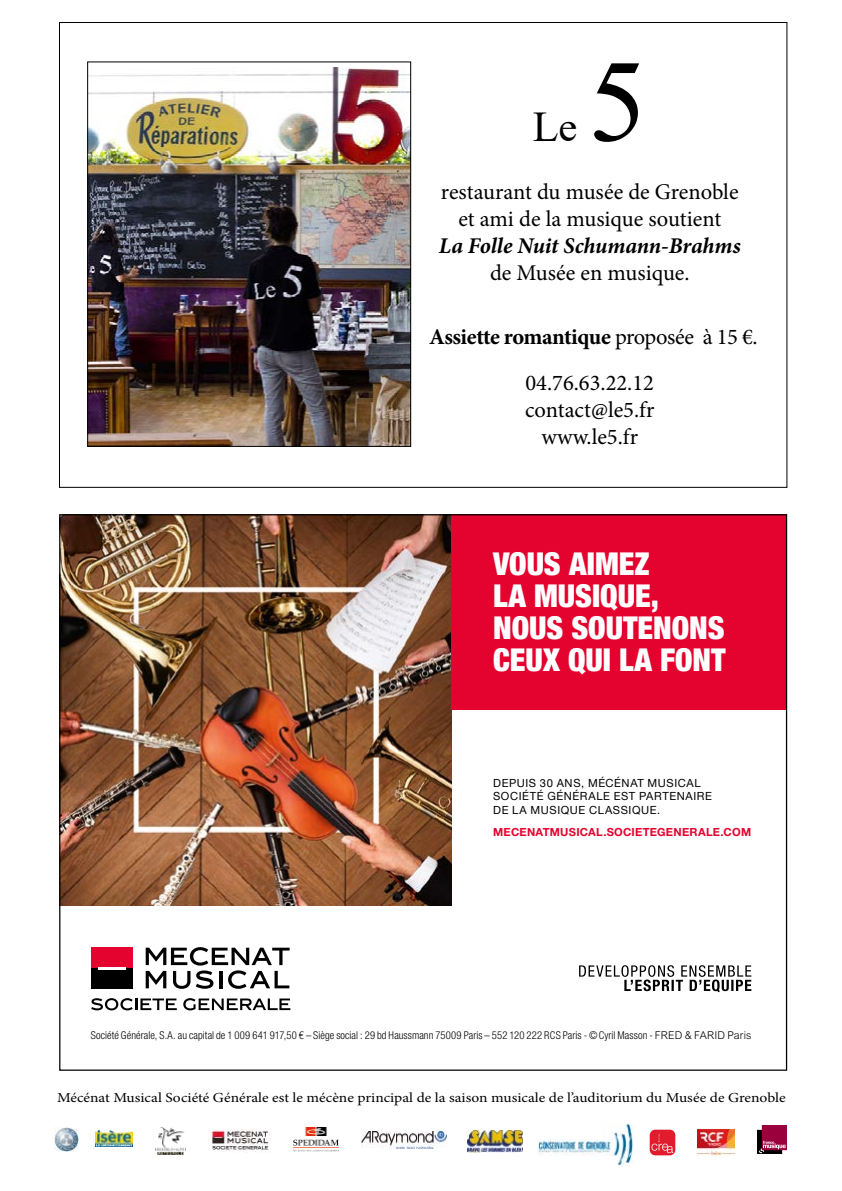
<style>
.page{position:relative;width:842px;height:1191px;background:#fff}
.page>*{position:absolute;margin:0;border:0;box-sizing:border-box;transform-origin:0 0}
.t1{font:116.4px "Times New Roman";color:#000}
.t2{font:42.4px "Times New Roman";color:#000}
.t3{font:900 condensed 31.4px/32px "Helvetica Neue";color:#fff}
.t4{font:22.6px/27px "Minion Pro";color:#000;text-align:center}
.t5{font:italic 700 22.6px "Minion Pro";letter-spacing:-.01em;color:#000}
.t6{font:13.8px "Minion Pro";color:#000;scale:1.12 1}
.t7{font:11.8px "Helvetica";color:#000}
.t8{font:11.2px/13.8px "Helvetica Neue LT Com";letter-spacing:.055em;color:#000}
.t9{font:700 11.2px "Helvetica Neue LT Std";letter-spacing:.02em;color:#e4032e}
.t10{font:300 condensed 10.8px "Helvetica Neue LT Com";letter-spacing:.01em;color:#000}
.s1{font-weight:700}
.s2{font-family:"Arial";font-stretch:normal}
</style>
<div class="page">
<img style="left:96px;top:1130px;width:37px;height:16px">
<img style="left:293px;top:1127px;width:45px;height:25px">
<img style="left:362px;top:1131px;width:85px;height:17px">
<img style="left:698px;top:1129px;width:37px;height:26px">
<img style="left:209px;top:1129px;width:61px;height:24px">
<img style="left:54px;top:1127px;width:24px;height:24px">
<img style="left:649px;top:1129px;width:26px;height:26px">
<img style="left:538px;top:1123px;width:96px;height:43px">
<img style="left:757px;top:1125px;width:30px;height:28px">
<svg style="left:146px;top:947px;width:144px;height:41px"></svg>
<svg style="left:91px;top:998px;width:86px;height:12px"></svg>
<svg style="left:183px;top:998px;width:107px;height:12px"></svg>
<div style="left:91px;top:947px;width:42px;height:21px;background:#e4032e"></div>
<div style="left:91px;top:968px;width:42px;height:21px;background:#000"></div>
<hr style="left:98px;top:966px;width:28px;height:3px;background:#fff">
<img style="left:61px;top:516px;width:390px;height:389px">
<div style="left:451px;top:515px;width:335px;height:194px;background:#e4032e"></div>
<svg style="left:579px;top:965px;width:172px;height:27px"></svg>
<img style="left:89px;top:68px;width:320px;height:377px">
<div style="left:87px;top:62px;width:324px;height:385px;border:1px solid #000"></div>
<img style="left:156px;top:1128px;width:30px;height:26px">
<img style="left:468px;top:1130px;width:54px;height:22px">
<h2 class="t2" style="left:533px;top:96px;width:46px">Le</h2>
<h1 class="t1" style="left:589px;top:19px;width:60px">5</h1>
<p class="t4" style="left:441px;top:179px;width:299px">restaurant du musée de Grenoble et ami de la musique soutient</p>
<p class="t5" style="left:439px;top:230px;width:303px">La Folle Nuit Schumann-Brahms</p>
<p class="t4" style="left:490px;top:260px;width:201px">de Musée en musique.</p>
<p class="t4" style="left:429px;top:314px;width:330px;line-height:46px"><span class="s1">Assiette romantique</span> proposée à 15 €.<br>04.76.63.22.12</p>
<p class="t4" style="left:525px;top:396px;width:131px">contact@le5.fr www.le5.fr</p>
<h3 class="t3" style="left:493px;top:546px;width:234px">VOUS AIMEZ<br>LA MUSIQUE,<br>NOUS SOUTENONS<br>CEUX QUI LA FONT</h3>
<p class="t8" style="left:493px;top:775px;width:220px">DEPUIS 30 ANS, MÉCÉNAT MUSICAL<br>SOCIÉTÉ GÉNÉRALE EST PARTENAIRE<br>DE LA MUSIQUE CLASSIQUE.</p>
<p class="t9" style="left:493px;top:825px;width:260px">MECENATMUSICAL.SOCIETEGENERALE.COM</p>
<p class="t10" style="left:91px;top:1028px;width:662px">Société Générale, S.A. au capital de 1 009 641 917,50 € – Siège social : 29 bd Haussmann 75009 Paris – 552 120 222 RCS Paris - © Cyril Masson - <span class="s2">FRED &amp; FARID Paris</span></p>
<p class="t7" style="left:79px;top:1086px;width:164px">MMSG_130x100_2017.indd 1</p>
<p class="t7" style="left:677px;top:1086px;width:100px">07/12/2017 11:17</p>
<p class="t6" style="left:57px;top:1088px;width:652px">Mécénat Musical Société Générale est le mécène principal de la saison musicale de l’auditorium du Musée de Grenoble</p>
</div>
